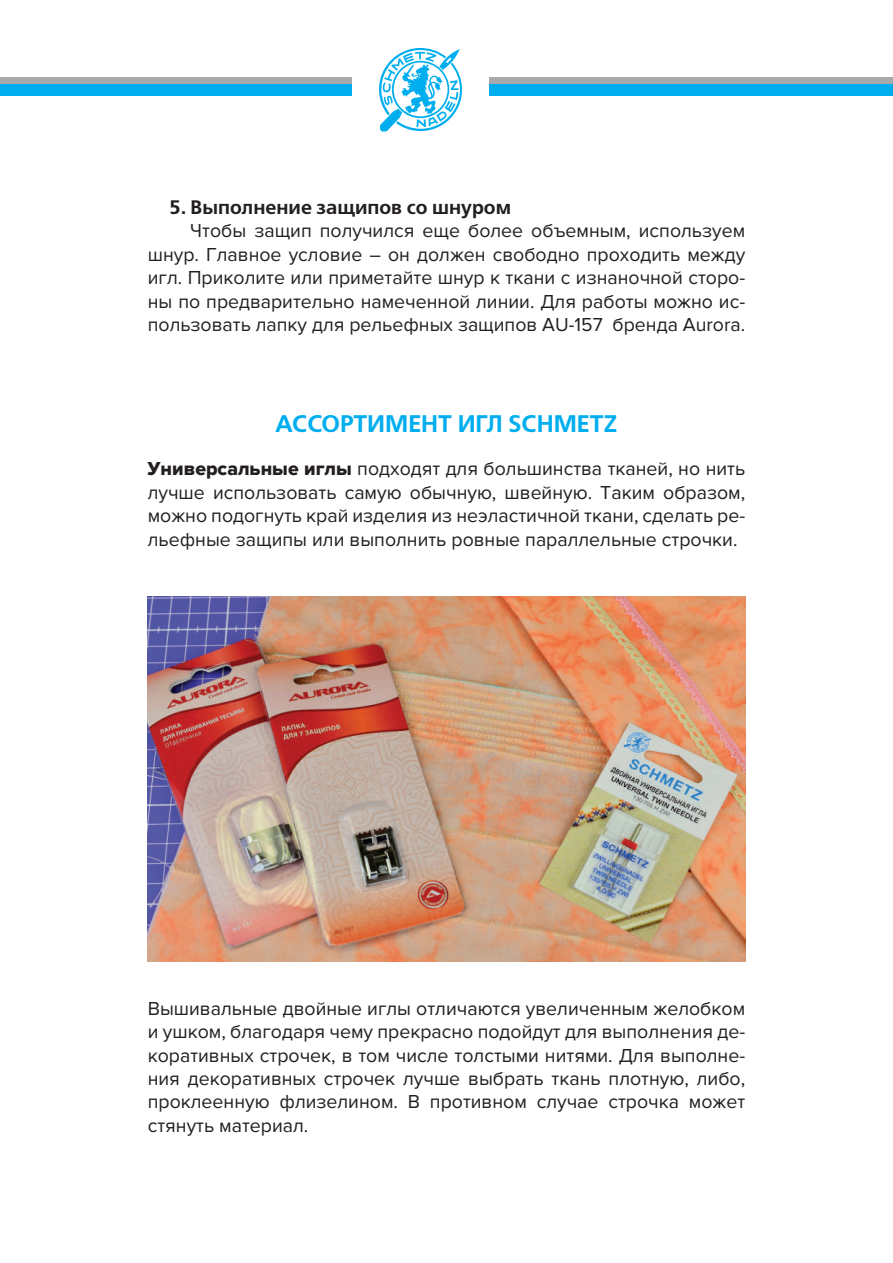
<style>
.page{position:relative;width:893px;height:1263px;background:#fff}
.page>*{position:absolute;margin:0;border:0;box-sizing:border-box;transform-origin:0 0}
.t1{font:700 24px "Free Set C";color:#00aeef}
.t2{font:19.5px/23.4px "Proxima Nova";color:#231f20;text-align:justify}
.t3{font:700 19.5px "Free Set C";color:#231f20}
.s1{font-family:"Proxima Nova Extrabld"}
</style>
<div class="page">
<div style="left:0;top:84px;width:893px;height:12px;background:#00aeef"></div>
<div style="left:0;top:77px;width:893px;height:7px;background:#a8a9ad"></div>
<div style="left:353px;top:24px;width:136px;height:130px;background:#fff"></div>
<svg style="left:379px;top:48px;width:83px;height:84px"></svg>
<img style="left:148px;top:596px;width:597px;height:365px">
<p class="t3" style="left:169px;top:195px;width:344px">5. Выполнение защипов со шнуром</p>
<p class="t2" style="left:148px;top:219px;width:599px;text-indent:43px">Чтобы защип получился еще более объемным, используем шнур. Главное условие – он должен свободно проходить между игл. Приколите или приметайте шнур к ткани с изнаночной сторо&shy;ны по предварительно намеченной линии. Для работы можно ис&shy;пользовать лапку для рельефных защипов AU-157 бренда Aurora.</p>
<p class="t1" style="left:275px;top:409px;width:344px">АССОРТИМЕНТ ИГЛ SCHMETZ</p>
<p class="t2" style="left:148px;top:457px;width:599px"><span class="s1">Универсальные иглы</span> подходят для большинства тканей, но нить лучше использовать самую обычную, швейную. Таким образом, можно подогнуть край изделия из неэластичной ткани, сделать ре&shy;льефные защипы или выполнить ровные параллельные строчки.</p>
<p class="t2" style="left:148px;top:997px;width:599px">Вышивальные двойные иглы отличаются увеличенным желобком и ушком, благодаря чему прекрасно подойдут для выполнения де&shy;коративных строчек, в том числе толстыми нитями. Для выполне&shy;ния декоративных строчек лучше выбрать ткань плотную, либо, проклеенную флизелином. В противном случае строчка может стянуть материал.</p>
</div>
